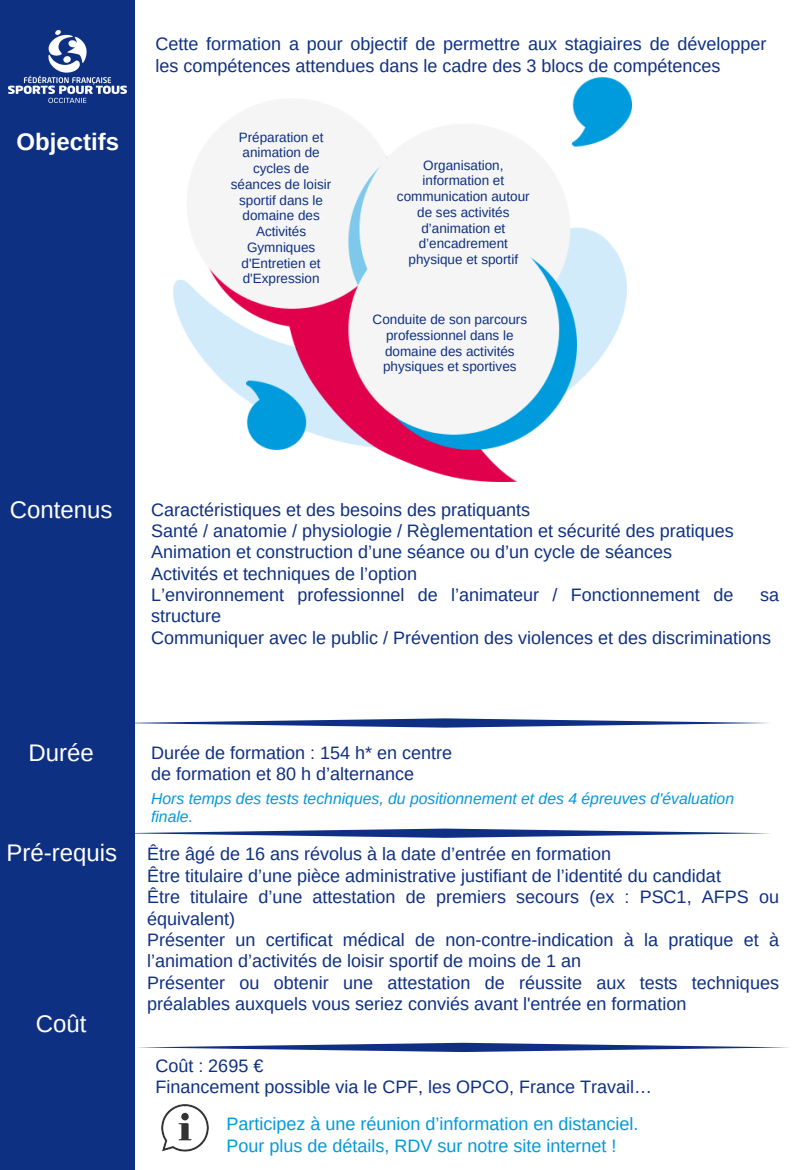
<style>
.page{position:relative;width:810px;height:1170px;background:#fff}
.page>*{position:absolute;margin:0;border:0;box-sizing:border-box;transform-origin:0 0}
.t1{font:24px "Arimo";color:#fff}
.t2{font:700 24px "Arimo";color:#fff}
.t3{font:18px/21.3px "Arimo";color:#0e3083}
.t4{font:18px/21.3px "Arimo";color:#0099dc}
.t5{font:18px/21.3px "Arimo";color:#0e2f83}
.t6{font:italic 15.75px/18px "Arimo";color:#0099dc}
.t7{font:13.5px/15.8px "Arimo";color:#0e3083;text-align:center}
</style>
<div class="page">
<div style="left:0;top:0;width:135px;height:1170px;background:#0e3083"></div>
<img style="left:173px;top:77px;width:458px;height:405px">
<img style="left:161px;top:1104px;width:48px;height:48px">
<svg style="left:135px;top:718px;width:634px;height:10px"></svg>
<svg style="left:135px;top:829px;width:635px;height:9px"></svg>
<svg style="left:138px;top:1043px;width:650px;height:9px"></svg>
<img style="left:9px;top:30px;width:118px;height:73px">
<h2 class="t2" style="left:16px;top:128px;width:104px">Objectifs</h2>
<p class="t3" style="left:155px;top:34px;width:613px">Cette formation a pour objectif de permettre aux stagiaires de développer les compétences attendues dans le cadre des 3 blocs de compétences</p>
<h1 class="t7" style="left:231px;top:129px;width:102px">Préparation et animation de cycles de séances de loisir sportif dans le domaine des<br>Activités<br>Gymniques d'Entretien et d'Expression</h1>
<h2 class="t7" style="left:397px;top:157px;width:134px">Organisation, information et communication autour de ses activités d’animation et d’encadrement physique et sportif</h2>
<h3 class="t7" style="left:373px;top:312px;width:156px">Conduite de son parcours professionnel dans le domaine des activités physiques et sportives</h3>
<h3 class="t1" style="left:10px;top:496px;width:104px">Contenus</h3>
<p class="t3" style="left:151px;top:499px;width:584px">Caractéristiques et des besoins des pratiquants<br>Santé / anatomie / physiologie / Règlementation et sécurité des pratiques Animation et construction d’une séance ou d’un cycle de séances Activités et techniques de l’option<br>L’environnement professionnel de l’animateur / Fonctionnement de</p>
<p class="t3" style="left:760px;top:584px;width:21px">sa</p>
<p class="t3" style="left:151px;top:606px;width:621px">structure<br>Communiquer avec le public / Prévention des violences et des discriminations</p>
<h4 class="t1" style="left:28px;top:739px;width:67px">Durée</h4>
<h2 class="t5" style="left:151px;top:742px;width:302px">Durée de formation : 154 h* en centre de formation et 80 h d’alternance</h2>
<h3 class="t6" style="left:151px;top:789px;width:585px">Hors temps des tests techniques, du positionnement et des 4 épreuves d'évaluation finale.</h3>
<h2 class="t3" style="left:147px;top:844px;width:633px">Être âgé de 16 ans révolus à la date d’entrée en formation<br>Être titulaire d’une pièce administrative justifiant de l’identité du candidat<br>Être titulaire d’une attestation de premiers secours (ex : PSC1, AFPS ou équivalent)<br>Présenter un certificat médical de non-contre-indication à la pratique et à l’animation d’activités de loisir sportif de moins de 1 an<br>Présenter ou obtenir une attestation de réussite aux tests techniques préalables auxquels vous seriez conviés avant l'entrée en formation</h2>
<p class="t1" style="left:6px;top:839px;width:112px">Pré-requis</p>
<h3 class="t1" style="left:36px;top:1010px;width:52px">Coût</h3>
<p class="t3" style="left:155px;top:1055px;width:498px">Coût : 2695 €<br>Financement possible via le CPF, les OPCO, France Travail…</p>
<h3 class="t4" style="left:227px;top:1113px;width:413px">Participez à une réunion d’information en distanciel.<br>Pour plus de détails, RDV sur notre site internet !</h3>
</div>
